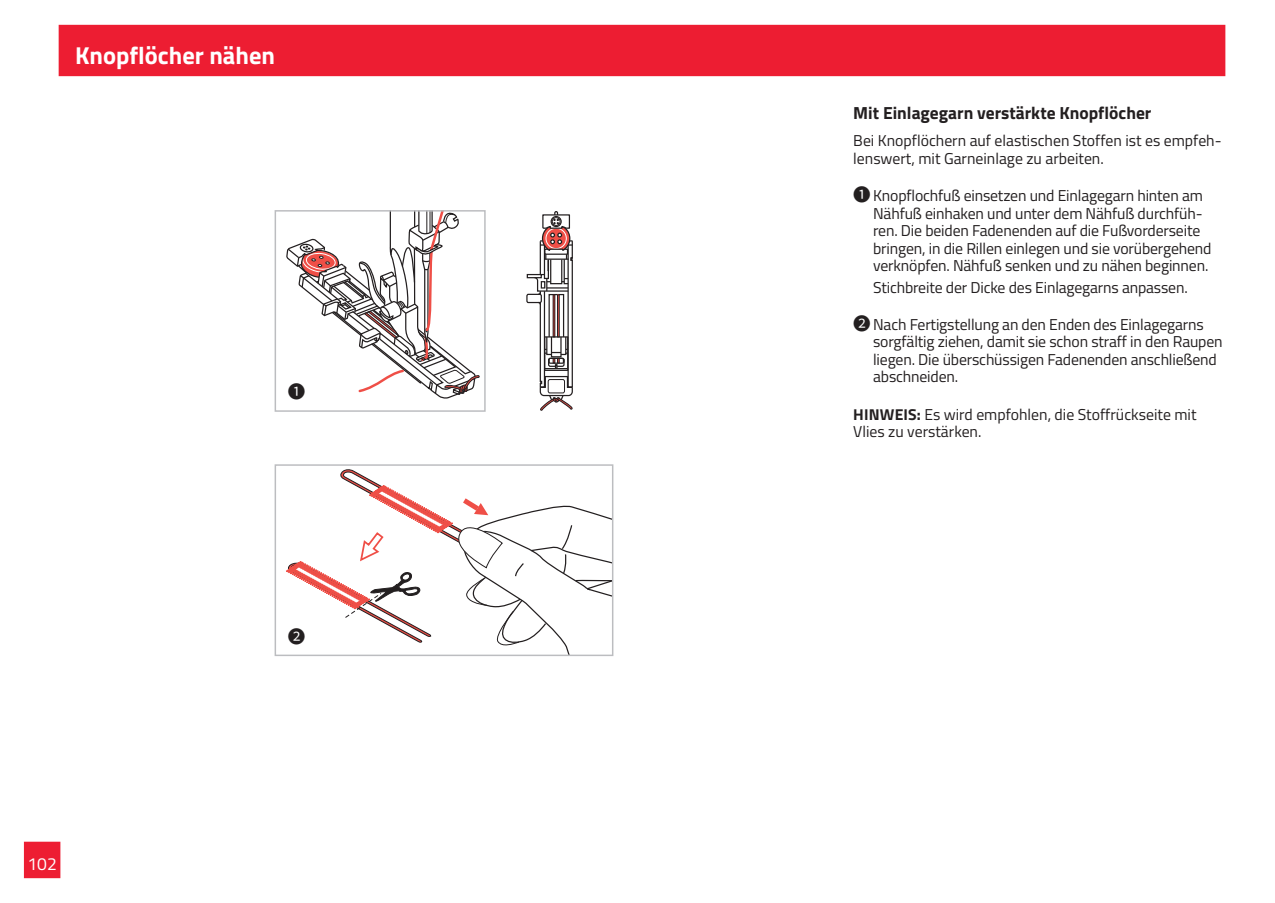
<style>
.page{position:relative;width:1275px;height:903px;background:#fff}
.page>*{position:absolute;margin:0;border:0;box-sizing:border-box;transform-origin:0 0}
.t1{font:700 24.5px "Titillium Web";color:#fff}
.t2{font:700 17.5px "Titillium Web";color:#231f20}
.t3{font:17.5px "Titillium Web";color:#fff}
.t4{font:17.5px "Noto Sans Hant";color:#231f20}
.t5{font:15.75px/17.5px "Titillium Web";letter-spacing:-.01em;color:#231f20}
.s1{font-family:"Noto Sans Hant";font-size:17.5px}
.s2{font-weight:700}
</style>
<div class="page">
<div style="left:25px;top:842px;width:35px;height:35px;background:#ed1d32"></div>
<div style="left:24px;top:842px;width:36px;height:36px;border:2px solid #ed1d32"></div>
<svg style="left:286px;top:469px;width:325px;height:185px"></svg>
<div style="left:275px;top:464px;width:338px;height:192px;border:1px solid #bcbdc0"></div>
<svg style="left:526px;top:211px;width:47px;height:200px"></svg>
<svg style="left:286px;top:212px;width:194px;height:187px"></svg>
<div style="left:275px;top:210px;width:211px;height:202px;border:1px solid #bcbdc0"></div>
<div style="left:60px;top:26px;width:1164px;height:49px;background:#ed1d32"></div>
<div style="left:59px;top:25px;width:1166px;height:51px;border:2px solid #ed1d32"></div>
<h1 class="t1" style="left:75px;top:37px;width:201px">Knopflöcher nähen</h1>
<p class="t3" style="left:27px;top:851px;width:31px">102</p>
<p class="t4" style="left:288px;top:382px;width:19px">❶</p>
<p class="t4" style="left:288px;top:627px;width:19px">❷</p>
<p class="t2" style="left:853px;top:100px;width:300px">Mit Einlagegarn verstärkte Knopflöcher</p>
<p class="t5" style="left:853px;top:131px;width:370px">Bei Knopflöchern auf elastischen Stoffen ist es empfeh&shy;lenswert, mit Garneinlage zu arbeiten.</p>
<p class="t5" style="left:873px;top:186px;width:340px;text-indent:-20px"><span class="s1">❶</span> Knopflochfuß einsetzen und Einlagegarn hinten am Nähfuß einhaken und unter dem Nähfuß durchfüh&shy;ren. Die beiden Fadenenden auf die Fußvorderseite bringen, in die Rillen einlegen und sie vorübergehend verknöpfen. Nähfuß senken und zu nähen beginnen.</p>
<p class="t5" style="left:873px;top:277px;width:316px">Stichbreite der Dicke des Einlagegarns anpassen.</p>
<p class="t5" style="left:873px;top:315px;width:351px;text-indent:-20px"><span class="s1">❷</span> Nach Fertigstellung an den Enden des Einlagegarns sorgfältig ziehen, damit sie schon straff in den Raupen liegen. Die überschüssigen Fadenenden anschließend abschneiden.</p>
<p class="t5" style="left:853px;top:405px;width:345px"><span class="s2">HINWEIS:</span> Es wird empfohlen, die Stoffrückseite mit<br>Vlies zu verstärken.</p>
</div>
